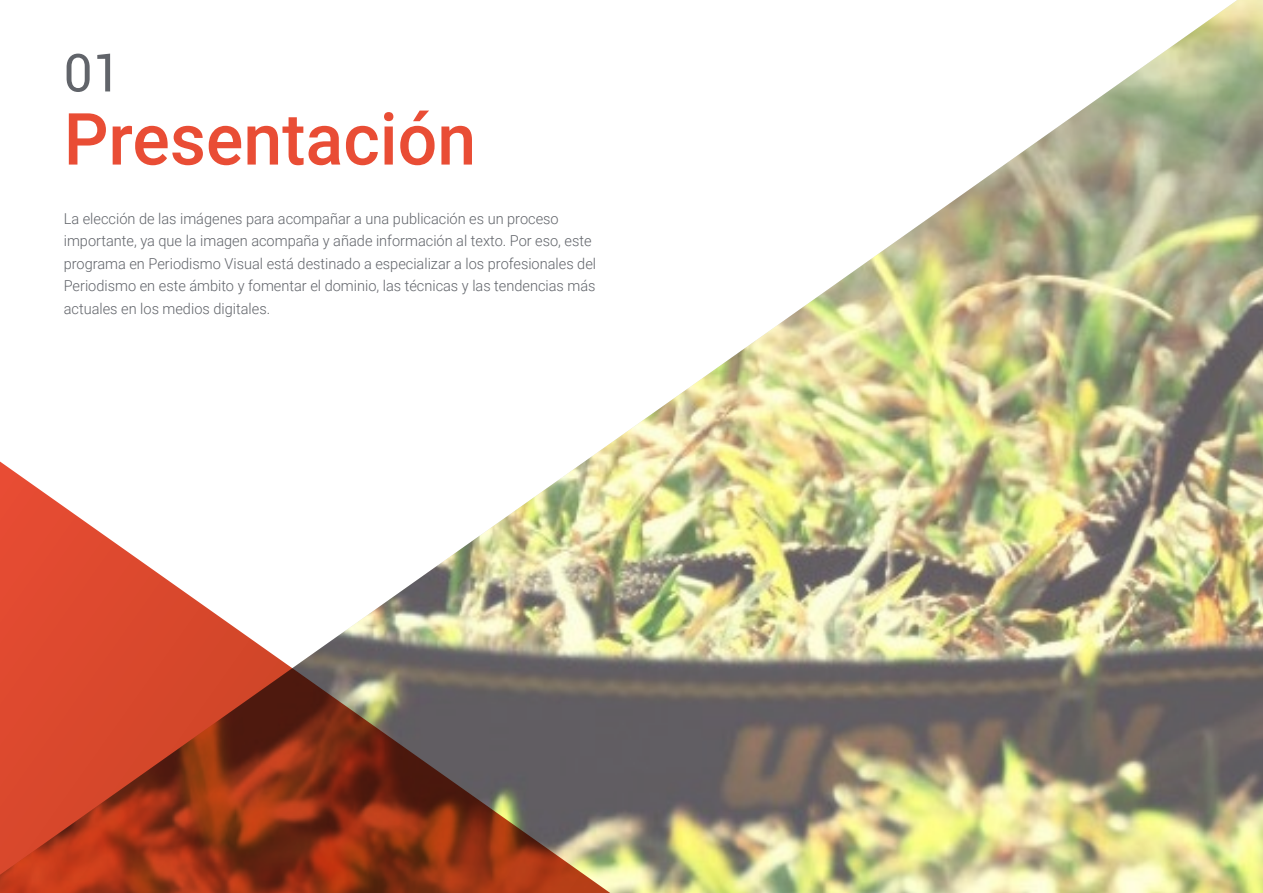
<style>
.page{position:relative;width:1263px;height:893px;background:#fff}
.page>*{position:absolute;margin:0;border:0;box-sizing:border-box;transform-origin:0 0}
.t1{font:500 72px "Roboto";color:#e94d35}
.t2{font:52.5px "Roboto";color:#61646a}
.t3{font:300 15px/22.5px "Roboto";color:#61646a}
</style>
<div class="page">
<img style="left:607px;top:0;width:656px;height:893px">
<svg style="left:0;top:446px;width:640px;height:447px"></svg>
<h2 class="t2" style="left:64px;top:36px;width:59px">01</h2>
<h1 class="t1" style="left:64px;top:89px;width:414px">Presentación</h1>
<p class="t3" style="left:64px;top:207px;width:534px">La elección de las imágenes para acompañar a una publicación es un proceso importante, ya que la imagen acompaña y añade información al texto. Por eso, este programa en Periodismo Visual está destinado a especializar a los profesionales del Periodismo en este ámbito y fomentar el dominio, las técnicas y las tendencias más actuales en los medios digitales.</p>
</div>
